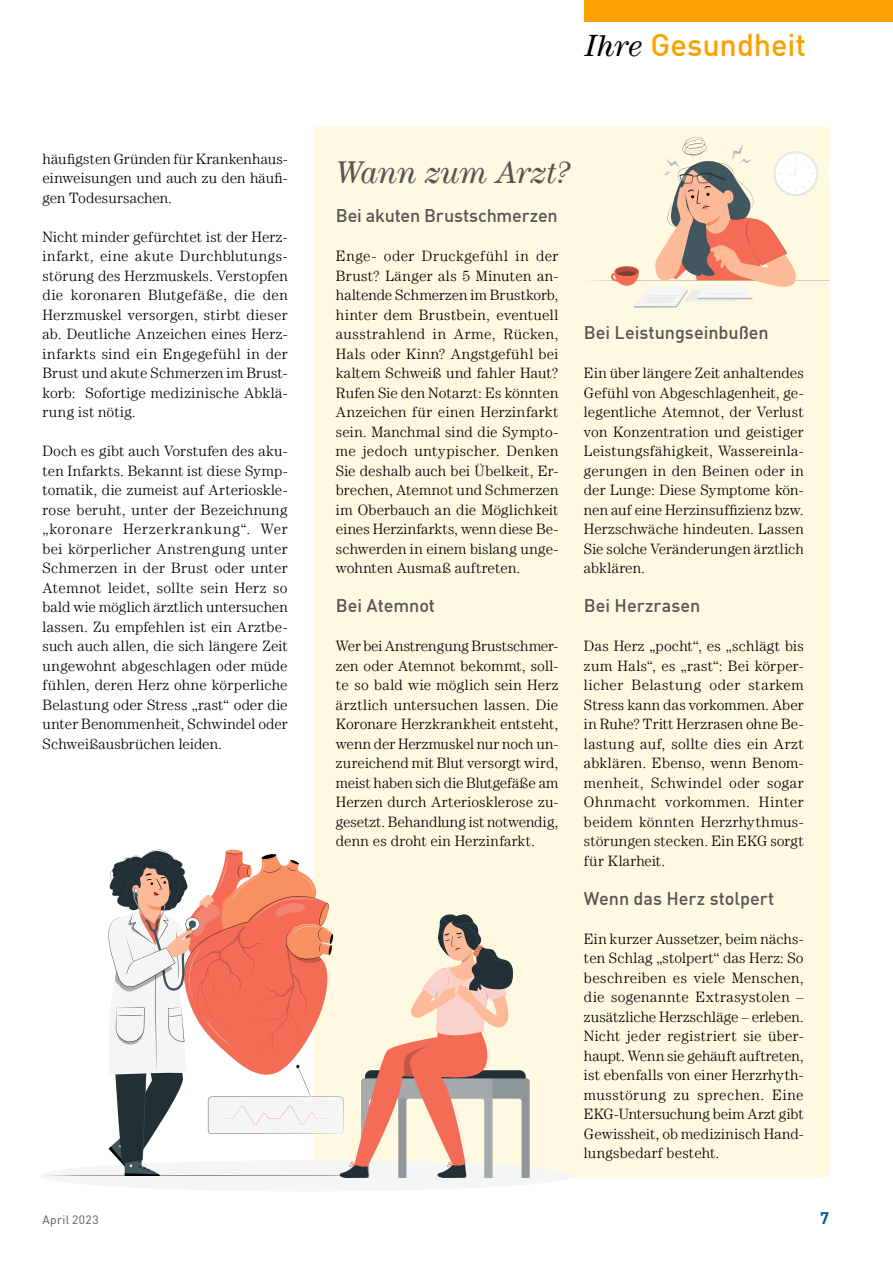
<style>
.page{position:relative;width:893px;height:1263px;background:#fff}
.page>*{position:absolute;margin:0;border:0;box-sizing:border-box;transform-origin:0 0}
.Inhalt_H3-_Überschrift_2_Ebene_21pt{font:italic 31.5px "Century LT";letter-spacing:-.005em;color:#575654}
.t1{font:500 30.75px "DIN";letter-spacing:-.005em;color:#fca200}
.Inhalt_H4-_Überschrift_3_Ebene_12pt{font:500 18px "DIN";letter-spacing:-.005em;color:#575654}
.t2{font:700 16.5px "DIN";color:#005da2}
.Inhalt_p-Fließtext_10pt{font:300 15px/19.5px "Century LT";letter-spacing:.005em;color:#000;text-align:justify}
.t3{font:12px "DIN";letter-spacing:.035em;color:#575654}
.s1{font-family:"Century LT";font-weight:400;font-style:italic;color:#000}
</style>
<div class="page">
<div style="left:313px;top:128px;width:516px;height:1050px;background:#fff9e2"></div>
<div style="left:40px;top:1160px;width:533px;height:31px;background:#f4f5f5;border-radius:50%"></div>
<svg style="left:108px;top:850px;width:421px;height:328px"></svg>
<svg style="left:591px;top:137px;width:238px;height:170px"></svg>
<div style="left:585px;top:0;width:308px;height:21px;background:#fca200"></div>
<p class="Inhalt_p-Fließtext_10pt" style="left:43px;top:149px;width:247px">häufigsten Gründen für Krankenhaus&shy;einweisungen und auch zu den häufi&shy;gen Todesursachen.</p>
<p class="Inhalt_p-Fließtext_10pt" style="left:43px;top:227px;width:247px">Nicht minder gefürchtet ist der Herz&shy;infarkt, eine akute Durchblutungs&shy;störung des Herzmuskels. Verstopfen die koronaren Blutgefäße, die den Herzmuskel versorgen, stirbt dieser ab. Deutliche Anzeichen eines Herz&shy;infarkts sind ein Engegefühl in der Brust und akute Schmerzen im Brust&shy;korb: Sofortige medizinische Abklä&shy;rung ist nötig.</p>
<p class="Inhalt_p-Fließtext_10pt" style="left:43px;top:441px;width:247px">Doch es gibt auch Vorstufen des aku&shy;ten Infarkts. Bekannt ist diese Symp&shy;tomatik, die zumeist auf Arterioskle&shy;rose beruht, unter der Bezeichnung „koronare Herzerkrankung“. Wer bei körperlicher Anstrengung unter Schmerzen in der Brust oder unter Atemnot leidet, sollte sein Herz so bald wie möglich ärztlich untersuchen lassen. Zu empfehlen ist ein Arztbe&shy;such auch allen, die sich längere Zeit ungewohnt abgeschlagen oder müde fühlen, deren Herz ohne körperliche Belastung oder Stress „rast“ oder die unter Benommenheit, Schwindel oder Schweißausbrüchen leiden.</p>
<h2 class="t1" style="left:585px;top:31px;width:223px"><span class="s1">Ihre</span> Gesundheit</h2>
<h3 class="Inhalt_H3-_Überschrift_2_Ebene_21pt" style="left:336px;top:154px;width:237px">Wann zum Arzt?</h3>
<h4 class="Inhalt_H4-_Überschrift_3_Ebene_12pt" style="left:336px;top:207px;width:223px">Bei akuten Brustschmerzen</h4>
<p class="Inhalt_p-Fließtext_10pt" style="left:336px;top:246px;width:224px">Enge- oder Druckgefühl in der Brust? Länger als 5 Minuten an&shy;haltende Schmerzen im Brustkorb, hinter dem Brustbein, eventuell ausstrahlend in Arme, Rücken, Hals oder Kinn? Angstgefühl bei kaltem Schweiß und fahler Haut?<br>Rufen Sie den Notarzt: Es könnten Anzeichen für einen Herzinfarkt sein. Manchmal sind die Sympto&shy;me jedoch untypischer. Denken Sie deshalb auch bei Übelkeit, Er&shy;brechen, Atemnot und Schmerzen im Oberbauch an die Möglichkeit eines Herzinfarkts, wenn diese Be&shy;schwerden in einem bislang unge&shy;wohnten Ausmaß auftreten.</p>
<h4 class="Inhalt_H4-_Überschrift_3_Ebene_12pt" style="left:336px;top:597px;width:101px">Bei Atemnot</h4>
<p class="Inhalt_p-Fließtext_10pt" style="left:336px;top:636px;width:224px">Wer bei Anstrengung Brustschmer&shy;zen oder Atemnot bekommt, soll&shy;te so bald wie möglich sein Herz ärztlich untersuchen lassen. Die Koronare Herzkrankheit entsteht, wenn der Herzmuskel nur noch un&shy;zureichend mit Blut versorgt wird, meist haben sich die Blutgefäße am Herzen durch Arteriosklerose zu&shy;gesetzt. Behandlung ist notwendig, denn es droht ein Herzinfarkt.</p>
<h4 class="Inhalt_H4-_Überschrift_3_Ebene_12pt" style="left:584px;top:324px;width:186px">Bei Leistungseinbußen</h4>
<p class="Inhalt_p-Fließtext_10pt" style="left:584px;top:363px;width:221px">Ein über längere Zeit anhaltendes Gefühl von Abgeschlagenheit, ge&shy;legentliche Atemnot, der Verlust von Konzentration und geistiger Leistungsfähigkeit, Wassereinla&shy;gerungen in den Beinen oder in der Lunge: Diese Symptome kön&shy;nen auf eine Herzinsuffizienz bzw.<br>Herzschwäche hindeuten. Lassen Sie solche Veränderungen ärztlich abklären.</p>
<h4 class="Inhalt_H4-_Überschrift_3_Ebene_12pt" style="left:584px;top:597px;width:118px">Bei Herzrasen</h4>
<p class="Inhalt_p-Fließtext_10pt" style="left:584px;top:636px;width:221px">Das Herz „pocht“, es „schlägt bis zum Hals“, es „rast“: Bei körper&shy;licher Belastung oder starkem Stress kann das vorkommen. Aber in Ruhe? Tritt Herzrasen ohne Be&shy;lastung auf, sollte dies ein Arzt abklären. Ebenso, wenn Benom&shy;menheit, Schwindel oder sogar Ohnmacht vorkommen. Hinter beidem könnten Herzrhythmus&shy;störungen stecken. Ein EKG sorgt für Klarheit.</p>
<h4 class="Inhalt_H4-_Überschrift_3_Ebene_12pt" style="left:584px;top:890px;width:192px">Wenn das Herz stolpert</h4>
<p class="Inhalt_p-Fließtext_10pt" style="left:584px;top:929px;width:221px">Ein kurzer Aussetzer, beim nächs&shy;ten Schlag „stolpert“ das Herz: So beschreiben es viele Menschen, die sogenannte Extrasystolen – zusätzliche Herzschläge – erleben.<br>Nicht jeder registriert sie über&shy;haupt. Wenn sie gehäuft auftreten, ist ebenfalls von einer Herzrhyth&shy;musstörung zu sprechen. Eine EKG-Untersuchung beim Arzt gibt Gewissheit, ob medizinisch Hand&shy;lungsbedarf besteht.</p>
<p class="t3" style="left:43px;top:1215px;width:58px">April 2023</p>
<p class="t2" style="left:820px;top:1210px;width:10px">7</p>
</div>
